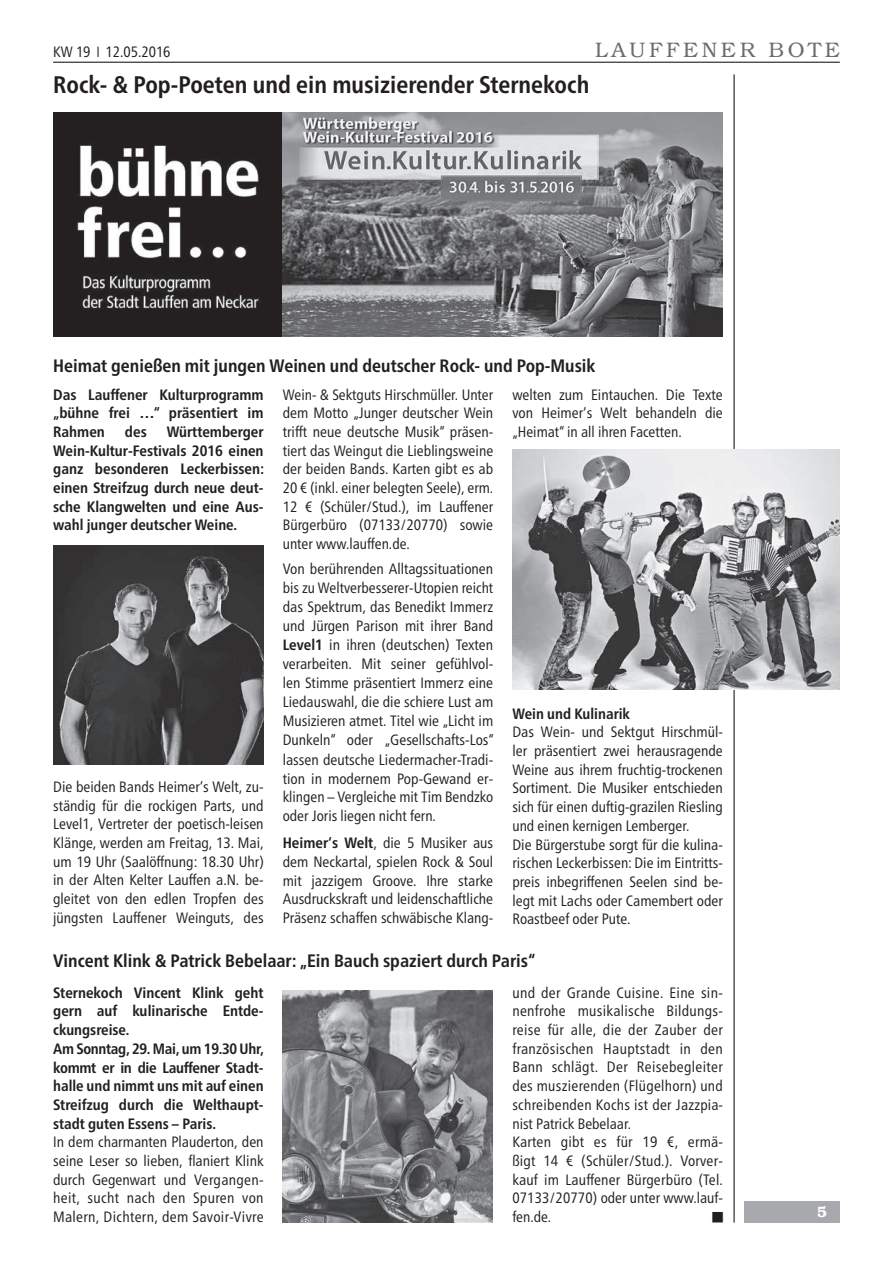
<style>
.page{position:relative;width:893px;height:1263px;background:#fff}
.page>*{position:absolute;margin:0;border:0;box-sizing:border-box;transform-origin:0 0}
.t1{font:700 condensed 24px "Frutiger Neue LTW1 G";color:#231f20}
.t2{font:300 21px "Bookman LT";letter-spacing:.17em;color:#6c6d70}
.t3{font:700 condensed 18px "Frutiger Neue LTW1 G";color:#231f20}
.t4{font:condensed 15px/18.8px "Frutiger Neue LTW1 G";color:#231f20;text-align:justify}
.t5{font:700 condensed 15px/18.8px "Frutiger Neue LTW1 G";color:#231f20;text-align:justify}
.t6{font:condensed 15px/18.8px "Frutiger Neue LTW1 G";letter-spacing:.02em;color:#231f20}
.t7{font:600 15px "Bookman LT";color:#fff}
.t8{font:10.5px "European Pi One";color:#231f20}
.s1{font-weight:700}
</style>
<div class="page">
<hr style="left:53px;top:62px;width:787px;height:1px;background:#231f20">
<hr style="left:733px;top:74px;width:2px;height:1148px;background:#231f20">
<div style="left:744px;top:1201px;width:96px;height:21px;background:#a8a9ad"></div>
<img style="left:53px;top:545px;width:210px;height:220px">
<img style="left:53px;top:113px;width:670px;height:223px">
<img style="left:512px;top:449px;width:327px;height:241px">
<img style="left:283px;top:991px;width:210px;height:231px">
<p class="t4" style="left:53px;top:42px;width:119px">KW 19 12.05.2016</p>
<h2 class="t2" style="left:595px;top:38px;width:246px">LAUFFENER BOTE</h2>
<h1 class="t1" style="left:53px;top:66px;width:538px">Rock- &amp; Pop-Poeten und ein musizierender Sternekoch</h1>
<p class="t3" style="left:53px;top:353px;width:544px">Heimat genießen mit jungen Weinen und deutscher Rock- und Pop-Musik</p>
<p class="t5" style="left:53px;top:384px;width:212px">Das Lauffener Kulturprogramm „bühne frei …“ präsentiert im Rahmen</p>
<p class="t4" style="left:283px;top:384px;width:212px">Wein- &amp; Sektguts Hirschmüller. Unter dem Motto „Junger deutscher Wein trifft neue deutsche Musik“ präsen&shy;tiert das Weingut die Lieblingsweine der beiden Bands. Karten gibt es ab 20 € (inkl. einer belegten Seele), erm.<br>12 € (Schüler/Stud.), im Lauffener Bürgerbüro (07133/20770) sowie unter www.lauffen.de.</p>
<p class="t4" style="left:283px;top:558px;width:213px">Von berührenden Alltagssituationen bis zu Weltverbesserer-Utopien reicht das Spektrum, das Benedikt Immerz und Jürgen Parison mit ihrer Band <span class="s1">Level1</span> in ihren (deutschen) Texten verarbeiten. Mit seiner gefühlvol&shy;len Stimme präsentiert Immerz eine Liedauswahl, die die schiere Lust am Musizieren atmet. Titel wie „Licht im Dunkeln“ oder „Gesellschafts-Los“ lassen deutsche Liedermacher-Tradi&shy;tion in modernem Pop-Gewand er&shy;klingen – Vergleiche mit Tim Bendzko oder Joris liegen nicht fern.</p>
<p class="t4" style="left:283px;top:832px;width:212px"><span class="s1">Heimer‘s Welt</span>, die 5 Musiker aus dem Neckartal, spielen Rock &amp; Soul mit jazzigem Groove. Ihre starke Ausdruckskraft und leidenschaftliche Präsenz schaffen schwäbische Klang-</p>
<p class="t4" style="left:512px;top:384px;width:212px">welten zum Eintauchen. Die Texte von Heimer‘s Welt behandeln die „Heimat“ in all ihren Facetten.</p>
<p class="t5" style="left:53px;top:421px;width:213px;text-indent:114px">Württemberger Wein-Kultur-Festivals 2016 einen ganz besonderen Leckerbissen: einen Streifzug durch neue deut&shy;sche Klangwelten und eine Aus&shy;wahl junger deutscher Weine.</p>
<p class="t5" style="left:125px;top:421px;width:23px">des</p>
<p class="t5" style="left:512px;top:703px;width:119px">Wein und Kulinarik</p>
<p class="t4" style="left:512px;top:722px;width:212px;text-align:left">Das Wein- und Sektgut Hirschmül&shy;ler präsentiert zwei herausragende Weine aus ihrem fruchtig-trockenen Sortiment. Die Musiker entschieden sich für einen duftig-grazilen Riesling und einen kernigen Lemberger.<br>Die Bürgerstube sorgt für die kulina&shy;rischen Leckerbissen: Die im Eintritts&shy;preis inbegriffenen Seelen sind be&shy;legt mit Lachs oder Camembert oder Roastbeef oder Pute.</p>
<p class="t3" style="left:53px;top:947px;width:484px">Vincent Klink &amp; Patrick Bebelaar: „Ein Bauch spaziert durch Paris“</p>
<p class="t5" style="left:53px;top:982px;width:212px;text-align:left">Sternekoch Vincent Klink geht gern auf kulinarische Entde&shy;ckungsreise.<br>Am Sonntag, 29. Mai, um 19.30 Uhr, kommt er in die Lauffener Stadt&shy;halle und nimmt uns mit auf einen<br>Streifzug durch die Welthaupt&shy;stadt guten Essens – Paris.</p>
<p class="t4" style="left:53px;top:1131px;width:212px">In dem charmanten Plauderton, den seine Leser so lieben, flaniert Klink durch Gegenwart und Vergangen&shy;heit, sucht nach den Spuren von Malern, Dichtern, dem Savoir-Vivre</p>
<p class="t4" style="left:53px;top:776px;width:212px">Die beiden Bands Heimer‘s Welt, zu&shy;ständig für die rockigen Parts, und Level1, Vertreter der poetisch-leisen Klänge, werden am Freitag, 13. Mai, um 19 Uhr (Saalöffnung: 18.30 Uhr) in der Alten Kelter Lauffen a.N. be&shy;gleitet von den edlen Tropfen des jüngsten Lauffener Weinguts, des</p>
<p class="t6" style="left:512px;top:982px;width:212px">und der Grande Cuisine. Eine sin&shy;nenfrohe musikalische Bildungs&shy;reise für alle, die der Zauber der französischen Hauptstadt in den<br>Bann schlägt. Der Reisebegleiter des muszierenden (Flügelhorn) und schreibenden Kochs ist der Jazzpia&shy;nist Patrick Bebelaar.<br>Karten gibt es für 19 €, ermä&shy;ßigt 14 € (Schüler/Stud.). Vorver&shy;kauf im Lauffener Bürgerbüro (Tel.<br>07133/20770) oder unter www.lauf&shy;fen.de.</p>
<p class="t8" style="left:712px;top:1211px;width:12px">W</p>
<p class="t7" style="left:817px;top:1203px;width:11px">5</p>
</div>
